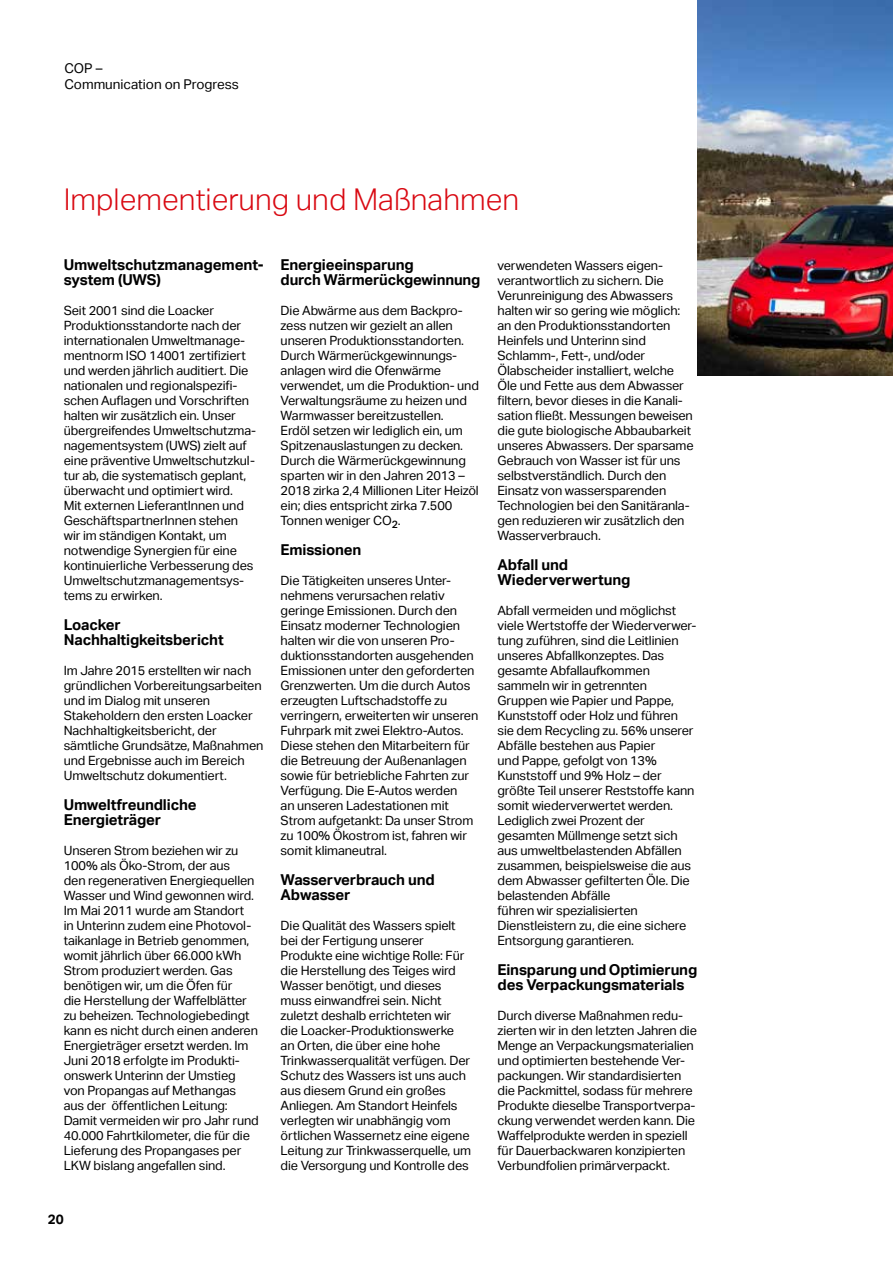
<style>
.page{position:relative;width:893px;height:1263px;background:#fff}
.page>*{position:absolute;margin:0;border:0;box-sizing:border-box;transform-origin:0 0}
.t1{font:300 30px "Aktiv Grotesk";color:#d90912}
.t2{font:700 15px/15px "Aktiv Grotesk";letter-spacing:-.01em;color:#000}
.t3{font:13.5px/16.5px "Aktiv Grotesk";color:#000}
.t4{font:700 13.5px "Aktiv Grotesk";color:#000}
.t5{font:12.75px/15px "Aktiv Grotesk";letter-spacing:-.01em;color:#000}
</style>
<div class="page">
<img style="left:697px;top:0;width:196px;height:375px">
<p class="t3" style="left:64px;top:60px;width:176px">COP –<br>Communication on Progress</p>
<h1 class="t1" style="left:64px;top:182px;width:457px">Implementierung und Maßnahmen</h1>
<p class="t2" style="left:64px;top:257px;width:201px">Umweltschutzmanagement&shy;system (UWS)</p>
<p class="t5" style="left:64px;top:303px;width:194px">Seit 2001 sind die Loacker<br>Produktionsstandorte nach der internationalen Umweltmanage&shy;mentnorm ISO 14001 zertifiziert und werden jährlich auditiert. Die nationalen und regionalspezifi&shy;schen Auflagen und Vorschriften halten wir zusätzlich ein. Unser übergreifendes Umweltschutzma&shy;nagementsystem (UWS) zielt auf eine präventive Umweltschutzkul&shy;tur ab, die systematisch geplant, überwacht und optimiert wird.<br>Mit externen LieferantInnen und<br>GeschäftspartnerInnen stehen wir im ständigen Kontakt, um notwendige Synergien für eine kontinuierliche Verbesserung des<br>Umweltschutzmanagementsys&shy;tems zu erwirken.</p>
<p class="t2" style="left:64px;top:617px;width:161px">Loacker<br>Nachhaltigkeitsbericht</p>
<p class="t5" style="left:64px;top:663px;width:201px">Im Jahre 2015 erstellten wir nach gründlichen Vorbereitungsarbeiten und im Dialog mit unseren<br>Stakeholdern den ersten Loacker<br>Nachhaltigkeitsbericht, der sämtliche Grundsätze, Maßnahmen und Ergebnisse auch im Bereich<br>Umweltschutz dokumentiert.</p>
<p class="t2" style="left:64px;top:797px;width:134px">Umweltfreundliche<br>Energieträger</p>
<p class="t5" style="left:64px;top:843px;width:197px">Unseren Strom beziehen wir zu<br>100% als Öko-Strom, der aus<br>den regenerativen Energiequellen<br>Wasser und Wind gewonnen wird.<br>Im Mai 2011 wurde am Standort<br>in Unterinn zudem eine Photovol&shy;taikanlage in Betrieb genommen, womit jährlich über 66.000 kWh<br>Strom produziert werden. Gas benötigen wir, um die Öfen für<br>die Herstellung der Waffelblätter zu beheizen. Technologiebedingt kann es nicht durch einen anderen<br>Energieträger ersetzt werden. Im<br>Juni 2018 erfolgte im Produkti&shy;onswerk Unterinn der Umstieg von Propangas auf Methangas aus der öffentlichen Leitung:<br>Damit vermeiden wir pro Jahr rund<br>40.000 Fahrtkilometer, die für die<br>Lieferung des Propangases per<br>LKW bislang angefallen sind.</p>
<p class="t4" style="left:48px;top:1211px;width:17px">20</p>
<p class="t2" style="left:281px;top:257px;width:201px">Energieeinsparung<br>durch Wärmerückgewinnung</p>
<p class="t5" style="left:281px;top:303px;width:200px">Die Abwärme aus dem Backpro&shy;zess nutzen wir gezielt an allen unseren Produktionsstandorten.<br>Durch Wärmerückgewinnungs&shy;anlagen wird die Ofenwärme verwendet, um die Produktion- und<br>Verwaltungsräume zu heizen und<br>Warmwasser bereitzustellen.<br>Erdöl setzen wir lediglich ein, um<br>Spitzenauslastungen zu decken.<br>Durch die Wärmerückgewinnung sparten wir in den Jahren 2013 –<br>2018 zirka 2,4 Millionen Liter Heizöl ein; dies entspricht zirka 7.500<br>Tonnen weniger CO<sub>2</sub>.</p>
<p class="t2" style="left:281px;top:542px;width:82px">Emissionen</p>
<p class="t5" style="left:281px;top:573px;width:199px">Die Tätigkeiten unseres Unter&shy;nehmens verursachen relativ geringe Emissionen. Durch den<br>Einsatz moderner Technologien halten wir die von unseren Pro&shy;duktionsstandorten ausgehenden<br>Emissionen unter den geforderten<br>Grenzwerten. Um die durch Autos erzeugten Luftschadstoffe zu verringern, erweiterten wir unseren<br>Fuhrpark mit zwei Elektro-Autos.<br>Diese stehen den Mitarbeitern für die Betreuung der Außenanlagen sowie für betriebliche Fahrten zur<br>Verfügung. Die E-Autos werden<br>an unseren Ladestationen mit<br>Strom aufgetankt: Da unser Strom zu 100% Ökostrom ist, fahren wir somit klimaneutral.</p>
<p class="t2" style="left:281px;top:872px;width:156px">Wasserverbrauch und<br>Abwasser</p>
<p class="t5" style="left:281px;top:918px;width:192px">Die Qualität des Wassers spielt bei der Fertigung unserer<br>Produkte eine wichtige Rolle: Für die Herstellung des Teiges wird<br>Wasser benötigt, und dieses muss einwandfrei sein. Nicht zuletzt deshalb errichteten wir die Loacker-Produktionswerke an Orten, die über eine hohe<br>Trinkwasserqualität verfügen. Der<br>Schutz des Wassers ist uns auch aus diesem Grund ein großes<br>Anliegen. Am Standort Heinfels verlegten wir unabhängig vom örtlichen Wassernetz eine eigene<br>Leitung zur Trinkwasserquelle, um die Versorgung und Kontrolle des</p>
<p class="t5" style="left:497px;top:258px;width:198px">verwendeten Wassers eigen&shy;verantwortlich zu sichern. Die<br>Verunreinigung des Abwassers halten wir so gering wie möglich: an den Produktionsstandorten<br>Heinfels und Unterinn sind<br>Schlamm-, Fett-, und/oder<br>Ölabscheider installiert, welche<br>Öle und Fette aus dem Abwasser filtern, bevor dieses in die Kanali&shy;sation fließt. Messungen beweisen die gute biologische Abbaubarkeit unseres Abwassers. Der sparsame<br>Gebrauch von Wasser ist für uns selbstverständlich. Durch den<br>Einsatz von wassersparenden<br>Technologien bei den Sanitäranla&shy;gen reduzieren wir zusätzlich den<br>Wasserverbrauch.</p>
<p class="t2" style="left:497px;top:557px;width:134px">Abfall und<br>Wiederverwertung</p>
<p class="t5" style="left:497px;top:603px;width:201px">Abfall vermeiden und möglichst viele Wertstoffe der Wiederverwer&shy;tung zuführen, sind die Leitlinien unseres Abfallkonzeptes. Das gesamte Abfallaufkommen sammeln wir in getrennten<br>Gruppen wie Papier und Pappe,<br>Kunststoff oder Holz und führen sie dem Recycling zu. 56% unserer<br>Abfälle bestehen aus Papier<br>und Pappe, gefolgt von 13%<br>Kunststoff und 9% Holz – der größte Teil unserer Reststoffe kann somit wiederverwertet werden.<br>Lediglich zwei Prozent der gesamten Müllmenge setzt sich aus umweltbelastenden Abfällen zusammen, beispielsweise die aus dem Abwasser gefilterten Öle. Die belastenden Abfälle<br>führen wir spezialisierten<br>Dienstleistern zu, die eine sichere<br>Entsorgung garantieren.</p>
<p class="t2" style="left:497px;top:962px;width:201px">Einsparung und Optimierung des Verpackungsmaterials</p>
<p class="t5" style="left:497px;top:1008px;width:201px">Durch diverse Maßnahmen redu&shy;zierten wir in den letzten Jahren die Menge an Verpackungsmaterialien und optimierten bestehende Ver&shy;packungen. Wir standardisierten die Packmittel, sodass für mehrere Produkte dieselbe Transportverpa&shy;ckung verwendet werden kann. Die Waffelprodukte werden in speziell für Dauerbackwaren konzipierten Verbundfolien primärverpackt.</p>
</div>
